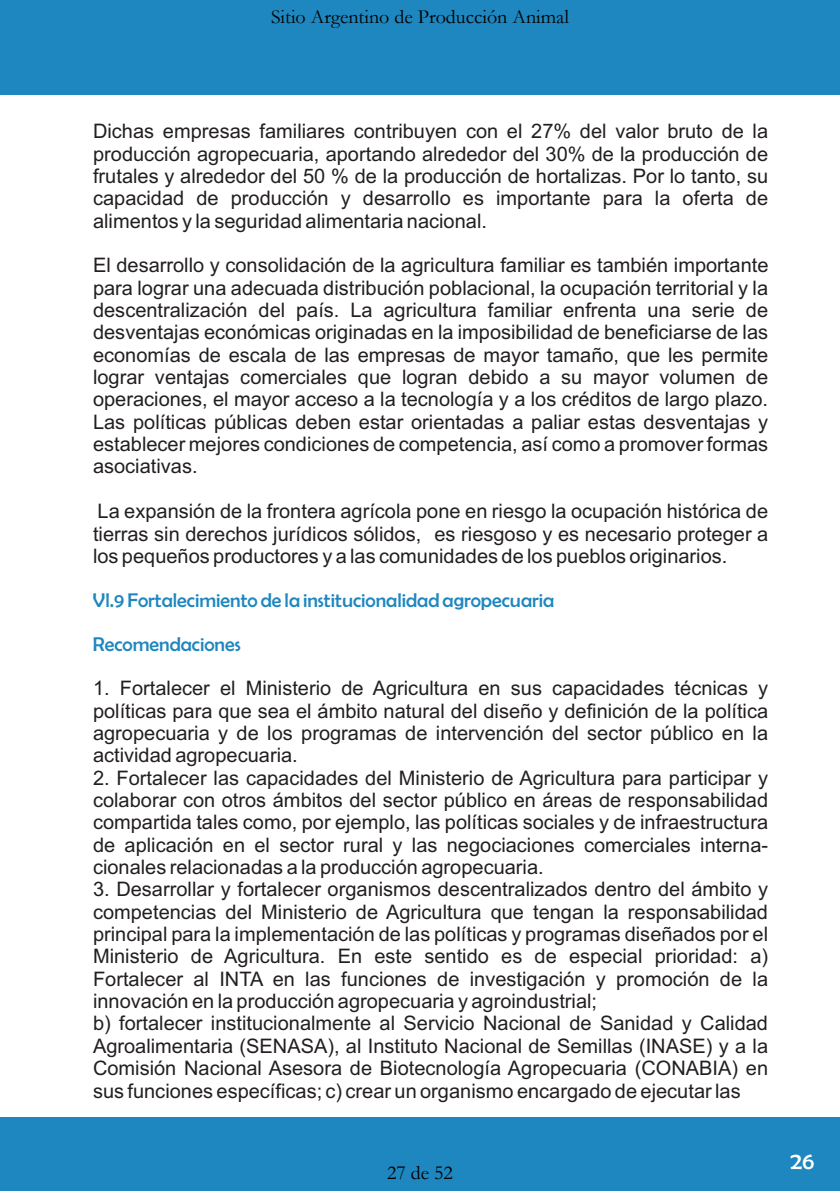
<style>
.page{position:relative;width:840px;height:1191px;background:#fff}
.page>*{position:absolute;margin:0;border:0;box-sizing:border-box;transform-origin:0 0}
.t1{font:24px "Berlin Sans FB";color:#fff}
.t2{font:20px/22.4px "Arial";color:#231f20;text-align:justify}
.t3{font:20px/43.8px "Berlin Sans FB";color:#1e87bf}
.t4{font:20px "Garamond";color:#000}
</style>
<div class="page">
<div style="left:0;top:0;width:839px;height:94px;background:#1e87bf"></div>
<div style="left:0;top:1116px;width:839px;height:74px;background:#1e87bf"></div>
<p class="t4" style="left:271px;top:3px;width:299px">Sitio Argentino de Producción Animal</p>
<p class="t2" style="left:93px;top:122px;width:676px">Dichas empresas familiares contribuyen con el 27% del valor bruto de la producción agropecuaria, aportando alrededor del 30% de la producción de frutales y alrededor del 50 % de la producción de hortalizas. Por lo tanto, su capacidad de producción y desarrollo es importante para la oferta de alimentos y la seguridad alimentaria nacional.</p>
<p class="t2" style="left:93px;top:256px;width:676px">El desarrollo y consolidación de la agricultura familiar es también importante para lograr una adecuada distribución poblacional, la ocupación territorial y la descentralización del país. La agricultura familiar enfrenta una serie de desventajas económicas originadas en la imposibilidad de beneficiarse de las economías de escala de las empresas de mayor tamaño, que les permite lograr ventajas comerciales que logran debido a su mayor volumen de operaciones, el mayor acceso a la tecnología y a los créditos de largo plazo.<br>Las políticas públicas deben estar orientadas a paliar estas desventajas y establecer mejores condiciones de competencia, así como a promover formas asociativas.</p>
<p class="t2" style="left:93px;top:502px;width:676px">La expansión de la frontera agrícola pone en riesgo la ocupación histórica de tierras sin derechos jurídicos sólidos, es riesgoso y es necesario proteger a los pequeños productores y a las comunidades de los pueblos originarios.</p>
<p class="t3" style="left:93px;top:578px;width:462px">Vl.9 Fortalecimiento de la institucionalidad agropecuaria<br>Recomendaciones</p>
<p class="t2" style="left:93px;top:679px;width:676px">1. Fortalecer el Ministerio de Agricultura en sus capacidades técnicas y políticas para que sea el ámbito natural del diseño y definición de la política agropecuaria y de los programas de intervención del sector público en la actividad agropecuaria.</p>
<p class="t2" style="left:93px;top:768px;width:676px">2. Fortalecer las capacidades del Ministerio de Agricultura para participar y colaborar con otros ámbitos del sector público en áreas de responsabilidad compartida tales como, por ejemplo, las políticas sociales y de infraestructura de aplicación en el sector rural y las negociaciones comerciales interna&shy;cionales relacionadas a la producción agropecuaria.</p>
<p class="t2" style="left:93px;top:880px;width:676px;text-align:left">3. Desarrollar y fortalecer organismos descentralizados dentro del ámbito y competencias del Ministerio de Agricultura que tengan la responsabilidad principal para la implementación de las políticas y programas diseñados por el Ministerio de Agricultura. En este sentido es de especial prioridad: a)<br>Fortalecer al INTA en las funciones de investigación y promoción de la innovación en la producción agropecuaria y agroindustrial;<br>b) fortalecer institucionalmente al Servicio Nacional de Sanidad y Calidad Agroalimentaria (SENASA), al Instituto Nacional de Semillas (INASE) y a la Comisión Nacional Asesora de Biotecnología Agropecuaria (CONABIA) en sus funciones específicas; c) crear un organismo encargado de ejecutar las</p>
<p class="t4" style="left:387px;top:1159px;width:67px">27 de 52</p>
<p class="t1" style="left:789px;top:1147px;width:25px">26</p>
</div>
